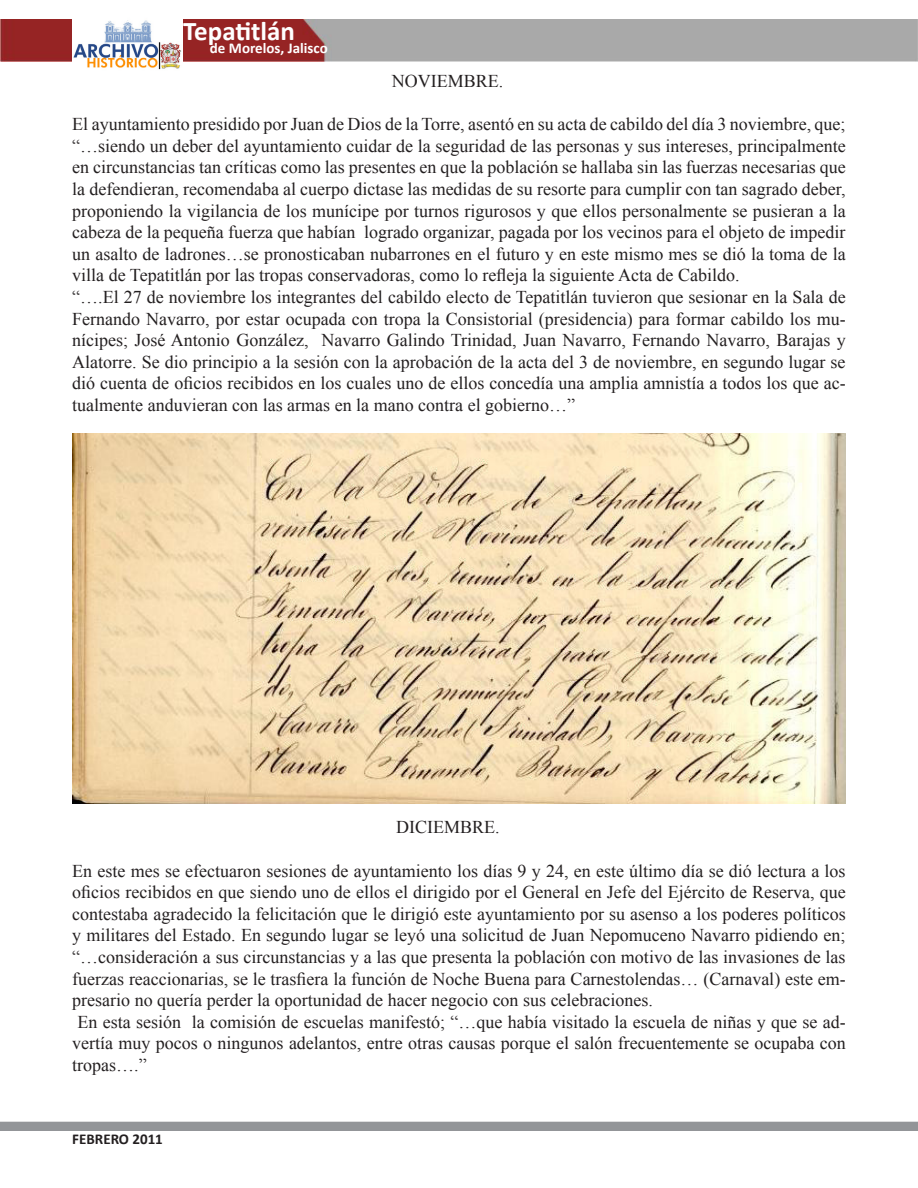
<style>
.page{position:relative;width:918px;height:1188px;background:#fff}
.page>*{position:absolute;margin:0;border:0;box-sizing:border-box;transform-origin:0 0}
.t1{font:700 27px "Calibri";color:#fff}
.t2{font:18px/21.6px "Times New Roman";color:#231f20;text-align:justify}
.t3{font:700 15px "Calibri";color:#fff}
.t4{font:700 15px "Calibri";color:#231f20}
</style>
<div class="page">
<img style="left:0;top:20px;width:918px;height:41px">
<img style="left:72px;top:20px;width:110px;height:50px">
<div style="left:0;top:1122px;width:918px;height:9px;background:#939598"></div>
<img style="left:72px;top:434px;width:774px;height:370px">
<h1 class="t1" style="left:183px;top:14px;width:113px">Tepatitlán</h1>
<p class="t3" style="left:210px;top:39px;width:119px">de Morelos, Jalisco</p>
<p class="t2" style="left:392px;top:70px;width:113px">NOVIEMBRE.</p>
<p class="t2" style="left:72px;top:113px;width:775px">El ayuntamiento presidido por Juan de Dios de la Torre, asentó en su acta de cabildo del día 3 noviembre, que; “…siendo un deber del ayuntamiento cuidar de la seguridad de las personas y sus intereses, principalmente en circunstancias tan críticas como las presentes en que la población se hallaba sin las fuerzas necesarias que la defendieran, recomendaba al cuerpo dictase las medidas de su resorte para cumplir con tan sagrado deber, proponiendo la vigilancia de los munícipe por turnos rigurosos y que ellos personalmente se pusieran a la cabeza de la pequeña fuerza que habían logrado organizar, pagada por los vecinos para el objeto de impedir un asalto de ladrones…se pronosticaban nubarrones en el futuro y en este mismo mes se dió la toma de la villa de Tepatitlán por las tropas conservadoras, como lo refleja la siguiente Acta de Cabildo.</p>
<p class="t2" style="left:72px;top:286px;width:775px">“….El 27 de noviembre los integrantes del cabildo electo de Tepatitlán tuvieron que sesionar en la Sala de Fernando Navarro, por estar ocupada con tropa la Consistorial (presidencia) para formar cabildo los mu&shy;nícipes; José Antonio González, Navarro Galindo Trinidad, Juan Navarro, Fernando Navarro, Barajas y Alatorre. Se dio principio a la sesión con la aprobación de la acta del 3 de noviembre, en segundo lugar se dió cuenta de oficios recibidos en los cuales uno de ellos concedía una amplia amnistía a todos los que ac&shy;tualmente anduvieran con las armas en la mano contra el gobierno…”</p>
<p class="t2" style="left:396px;top:816px;width:105px">DICIEMBRE.</p>
<p class="t2" style="left:72px;top:860px;width:775px">En este mes se efectuaron sesiones de ayuntamiento los días 9 y 24, en este último día se dió lectura a los oficios recibidos en que siendo uno de ellos el dirigido por el General en Jefe del Ejército de Reserva, que contestaba agradecido la felicitación que le dirigió este ayuntamiento por su asenso a los poderes políticos y militares del Estado. En segundo lugar se leyó una solicitud de Juan Nepomuceno Navarro pidiendo en; “…consideración a sus circunstancias y a las que presenta la población con motivo de las invasiones de las fuerzas reaccionarias, se le trasfiera la función de Noche Buena para Carnestolendas… (Carnaval) este em&shy;presario no quería perder la oportunidad de hacer negocio con sus celebraciones.</p>
<p class="t2" style="left:72px;top:1011px;width:775px">En esta sesión la comisión de escuelas manifestó; “…que había visitado la escuela de niñas y que se ad&shy;vertía muy pocos o ningunos adelantos, entre otras causas porque el salón frecuentemente se ocupaba con tropas….”</p>
<p class="t4" style="left:72px;top:1130px;width:92px">FEBRERO 2011</p>
</div>
